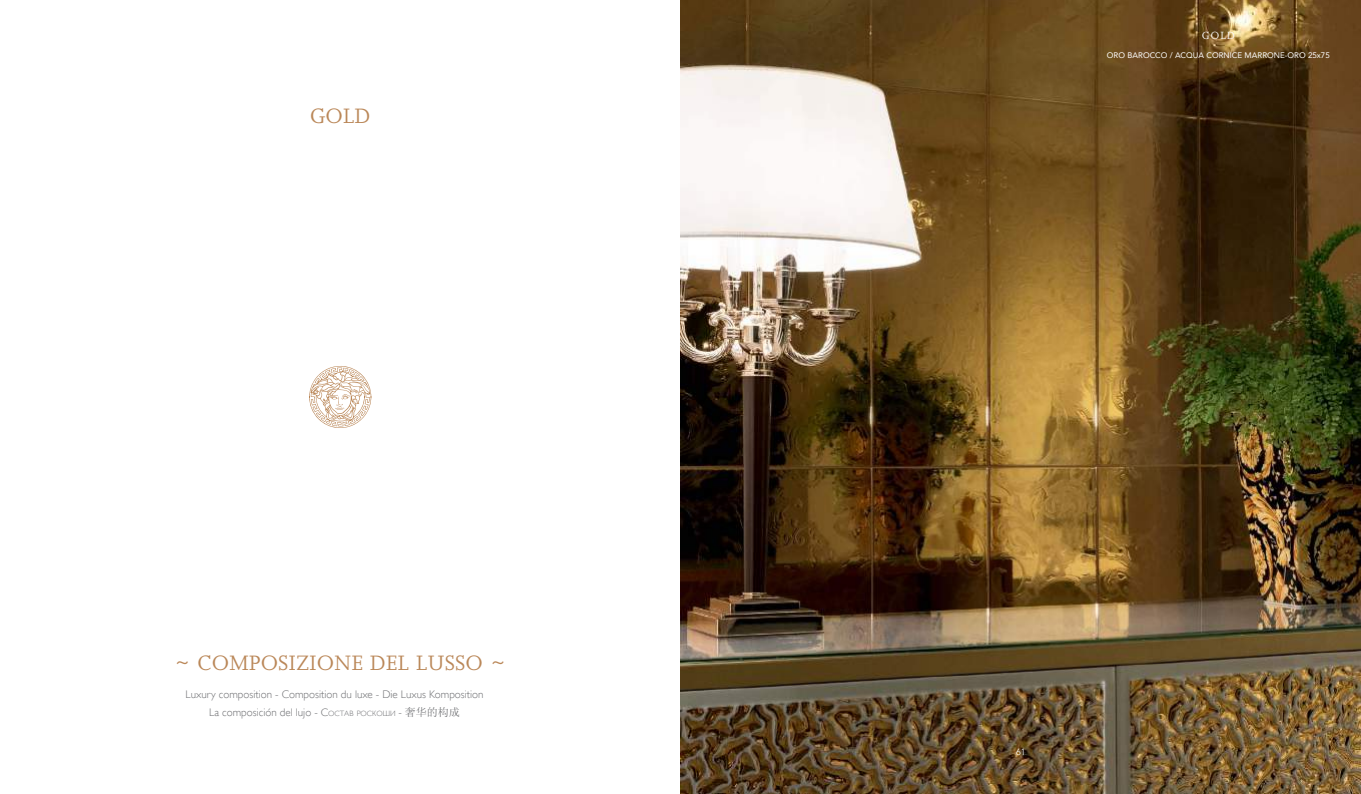
<style>
.page{position:relative;width:1361px;height:794px;background:#fff}
.page>*{position:absolute;margin:0;border:0;box-sizing:border-box;transform-origin:0 0}
.t1{font:24px "Joanna MT Std";color:#ba8758}
.t2{font:300 24px "Avenir LT Std";color:#ba8758}
.t3{font:12px "Joanna MT Std";color:#fff}
.t4{font:300 11px/18px "Gill Sans";color:#6d6e71;text-align:center}
.t5{font:300 9px "Avenir LT Std";color:#fff}
.t6{font:8px "Avenir LT Std";color:#fff}
.s1{font-family:"Avenir LT Std";font-weight:300}
.s2{font-style:inherit}
.s3{font-size:7.7px}
.s4{font-family:"Sim Sun";font-weight:400}
</style>
<div class="page">
<svg style="left:309px;top:366px;width:62px;height:62px"></svg>
<img style="left:680px;top:0;width:681px;height:794px">
<h1 class="t1" style="left:310px;top:103px;width:61px">GOLD</h1>
<h1 class="t1" style="left:174px;top:650px;width:39px"><span class="s1">~</span> COMPOSIZIONE</h1>
<h1 class="t1" style="left:370px;top:650px;width:14px">DEL</h1>
<h1 class="t1" style="left:416px;top:650px;width:14px">LUSSO</h1>
<h1 class="t2" style="left:490px;top:648px;width:17px">~</h1>
<p class="t4" style="left:185px;top:685px;width:300px">Luxury composition - Composition du luxe - Die Luxus Komposition<br>La composición del lujo <span class="s2">- С</span><span class="s3">остав роскоши</span> - <span class="s4">奢华的构成</span></p>
<p class="t3" style="left:1202px;top:29px;width:34px">GOLD</p>
<p class="t6" style="left:1107px;top:50px;width:224px">ORO BAROCCO / ACQUA CORNICE MARRONE-ORO 25x75</p>
<p class="t5" style="left:1016px;top:747px;width:11px">61</p>
</div>
